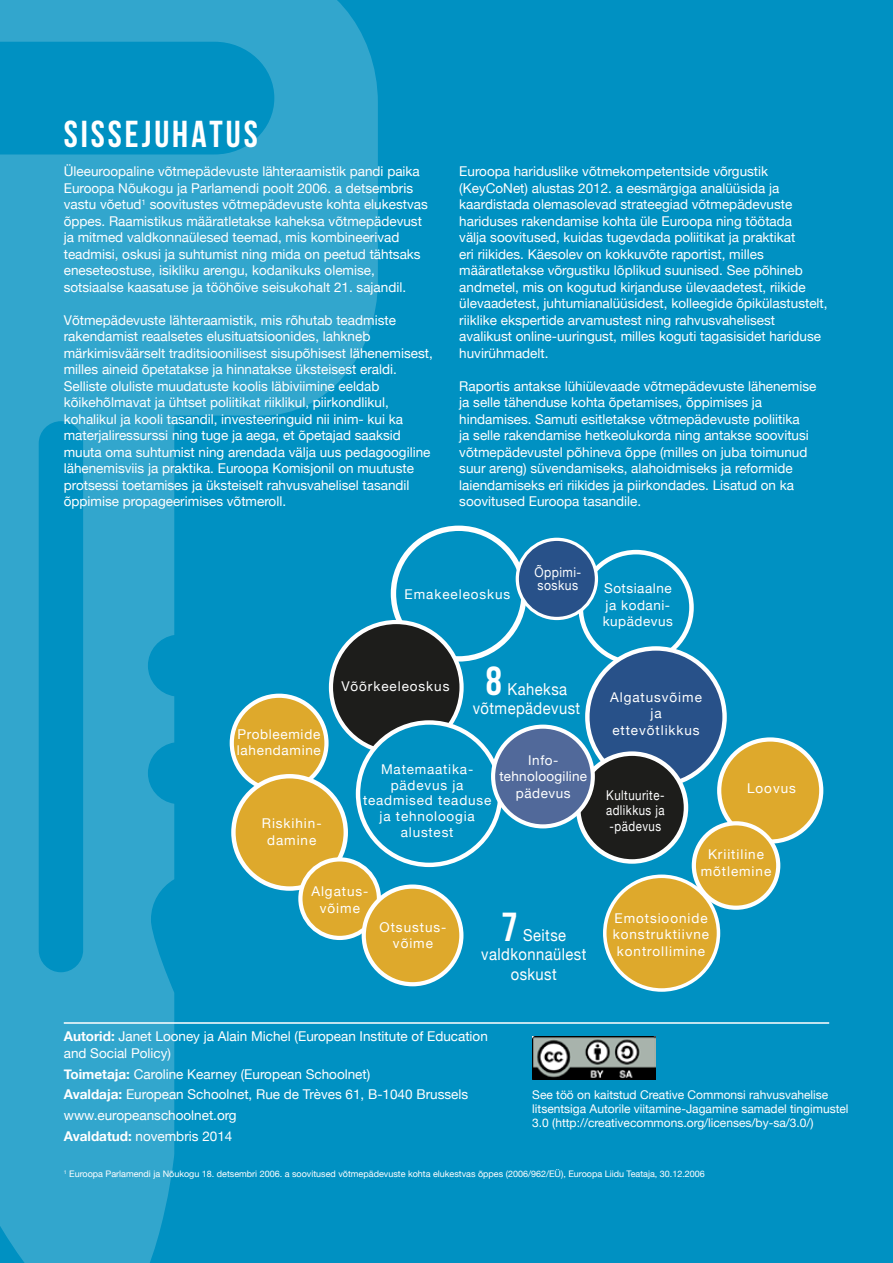
<style>
.page{position:relative;width:893px;height:1263px;background:#0091c2}
.page>*{position:absolute;margin:0;border:0;box-sizing:border-box;transform-origin:0 0}
.t1{font:40.5px "Bebas Neue";color:#fff}
.t2{font:700 37.5px "Bebas Neue";letter-spacing:.08em;color:#fff}
.t3{font:16.35px/19.5px "Helvetica Neue";letter-spacing:.03em;color:#fff;scale:.9 1}
.t4{font:13.5px/16.5px "Helvetica Neue";color:#fff}
.t5{font:13.5px/16.5px "Helvetica Neue";letter-spacing:.07em;color:#fff;text-align:center}
.t6{font:13.5px/15.8px "Helvetica Neue";letter-spacing:.06em;color:#fff;text-align:center}
.t7{font:13.5px/15.8px "Helvetica Neue";color:#fff;text-align:justify;scale:.85 1}
.t8{font:13.5px/16.5px "Helvetica Neue";letter-spacing:.04em;color:#fff}
.t9{font:13.5px/16.5px "Helvetica Neue";letter-spacing:.02em;color:#fff;text-align:center}
.t10{font:13.5px/16.5px "Helvetica Neue";letter-spacing:.05em;color:#fff}
.t11{font:13.5px/13.5px "Helvetica Neue";letter-spacing:.04em;color:#fff;scale:.9 1}
.t12{font:12px/14.4px "Helvetica Neue";color:#fff}
.t13{font:9px "Helvetica Neue";color:#fff}
.s1{font-weight:700}
</style>
<div class="page">
<svg style="left:0;top:0;width:378px;height:1263px;fill:#32a6cd"></svg>
<img style="left:532px;top:1036px;width:123px;height:43px">
<hr style="left:64px;top:1022px;width:765px;height:2px;background:#fff">
<div style="left:391px;top:526px;width:136px;height:136px;border:5px solid #fff;border-radius:50%"></div>
<div style="left:578px;top:550px;width:116px;height:115px;border:5px solid #fff;border-radius:50%"></div>
<div style="left:587px;top:648px;width:138px;height:138px;background:#285189;border-radius:50%"></div>
<div style="left:585px;top:646px;width:142px;height:142px;border:4px solid #fff;border-radius:50%"></div>
<div style="left:578px;top:754px;width:108px;height:107px;background:#1d1d1b;border-radius:50%"></div>
<div style="left:576px;top:751px;width:112px;height:113px;border:4px solid #fff;border-radius:50%"></div>
<div style="left:517px;top:539px;width:79px;height:79px;background:#285189;border-radius:50%"></div>
<div style="left:516px;top:538px;width:82px;height:82px;border:3px solid #fff;border-radius:50%"></div>
<div style="left:331px;top:622px;width:131px;height:131px;background:#1d1d1b;border-radius:50%"></div>
<div style="left:329px;top:620px;width:135px;height:135px;border:4px solid #fff;border-radius:50%"></div>
<div style="left:358px;top:722px;width:142px;height:143px;background:#0091c2;border-radius:50%"></div>
<div style="left:356px;top:720px;width:147px;height:147px;border:4px solid #fff;border-radius:50%"></div>
<div style="left:719px;top:739px;width:102px;height:102px;background:#dea92c;border-radius:50%"></div>
<div style="left:717px;top:737px;width:106px;height:107px;border:4px solid #fff;border-radius:50%"></div>
<div style="left:232px;top:696px;width:94px;height:94px;background:#dea92c;border-radius:50%"></div>
<div style="left:230px;top:694px;width:99px;height:98px;border:4px solid #fff;border-radius:50%"></div>
<div style="left:493px;top:727px;width:100px;height:99px;background:#51699a;border-radius:50%"></div>
<div style="left:491px;top:725px;width:104px;height:103px;border:4px solid #fff;border-radius:50%"></div>
<div style="left:233px;top:776px;width:113px;height:112px;background:#dea92c;border-radius:50%"></div>
<div style="left:231px;top:774px;width:117px;height:117px;border:4px solid #fff;border-radius:50%"></div>
<div style="left:300px;top:859px;width:79px;height:79px;background:#dea92c;border-radius:50%"></div>
<div style="left:298px;top:857px;width:83px;height:83px;border:4px solid #fff;border-radius:50%"></div>
<div style="left:694px;top:823px;width:84px;height:85px;background:#dea92c;border-radius:50%"></div>
<div style="left:692px;top:821px;width:88px;height:89px;border:4px solid #fff;border-radius:50%"></div>
<div style="left:605px;top:876px;width:113px;height:114px;background:#dea92c;border-radius:50%"></div>
<div style="left:603px;top:874px;width:117px;height:118px;border:4px solid #fff;border-radius:50%"></div>
<div style="left:364px;top:886px;width:97px;height:98px;background:#dea92c;border-radius:50%"></div>
<div style="left:362px;top:884px;width:101px;height:102px;border:4px solid #fff;border-radius:50%"></div>
<h2 class="t2" style="left:64px;top:114px;width:196px">SISSEJUHATUS</h2>
<p class="t4" style="left:64px;top:162px;width:365px">Üleeuroopaline võtmepädevuste lähteraamistik pandi paika Euroopa Nõukogu ja Parlamendi poolt 2006. a detsembris vastu võetud<sup>1</sup> soovitustes võtmepädevuste kohta elukestvas õppes. Raamistikus määratletakse kaheksa võtmepädevust ja mitmed valdkonnaülesed teemad, mis kombineerivad teadmisi, oskusi ja suhtumist ning mida on peetud tähtsaks eneseteostuse, isikliku arengu, kodanikuks olemise, sotsiaalse kaasatuse ja tööhõive seisukohalt 21. sajandil.</p>
<p class="t4" style="left:64px;top:311px;width:371px">Võtmepädevuste lähteraamistik, mis rõhutab teadmiste rakendamist reaalsetes elusituatsioonides, lahkneb märkimisväärselt traditsioonilisest sisupõhisest lähenemisest, milles aineid õpetatakse ja hinnatakse üksteisest eraldi.<br>Selliste oluliste muudatuste koolis läbiviimine eeldab kõikehõlmavat ja ühtset poliitikat riiklikul, piirkondlikul, kohalikul ja kooli tasandil, investeeringuid nii inim- kui ka materjaliressurssi ning tuge ja aega, et õpetajad saaksid muuta oma suhtumist ning arendada välja uus pedagoogiline lähenemisviis ja praktika. Euroopa Komisjonil on muutuste protsessi toetamises ja üksteiselt rahvusvahelisel tasandil õppimise propageerimises võtmeroll.</p>
<p class="t4" style="left:459px;top:162px;width:370px">Euroopa hariduslike võtmekompetentside võrgustik (KeyCoNet) alustas 2012. a eesmärgiga analüüsida ja kaardistada olemasolevad strateegiad võtmepädevuste hariduses rakendamise kohta üle Euroopa ning töötada<br>välja soovitused, kuidas tugevdada poliitikat ja praktikat<br>eri riikides. Käesolev on kokkuvõte raportist, milles määratletakse võrgustiku lõplikud suunised. See põhineb andmetel, mis on kogutud kirjanduse ülevaadetest, riikide ülevaadetest, juhtumianalüüsidest, kolleegide õpikülastustelt, riiklike ekspertide arvamustest ning rahvusvahelisest avalikust online-uuringust, milles koguti tagasisidet hariduse huvirühmadelt.</p>
<p class="t4" style="left:459px;top:377px;width:359px">Raportis antakse lühiülevaade võtmepädevuste lähenemise ja selle tähenduse kohta õpetamises, õppimises ja hindamises. Samuti esitletakse võtmepädevuste poliitika<br>ja selle rakendamise hetkeolukorda ning antakse soovitusi võtmepädevustel põhineva õppe (milles on juba toimunud suur areng) süvendamiseks, alahoidmiseks ja reformide laiendamiseks eri riikides ja piirkondades. Lisatud on ka soovitused Euroopa tasandile.</p>
<p class="t5" style="left:405px;top:585px;width:107px">Emakeeleoskus</p>
<p class="t11" style="left:534px;top:564px;width:54px">Õppimi&shy;soskus</p>
<p class="t10" style="left:237px;top:724px;width:85px">Probleemide lahendamine</p>
<p class="t5" style="left:262px;top:814px;width:61px">Riskihin&shy;damine</p>
<p class="t5" style="left:341px;top:677px;width:110px">Võõrkeeleoskus</p>
<h1 class="t1" style="left:486px;top:658px;width:18px">8</h1>
<p class="t3" style="left:473px;top:678px;width:121px;text-indent:35px">Kaheksa võtmepädevust</p>
<p class="t6" style="left:363px;top:760px;width:130px">Matemaatika&shy;pädevus ja teadmised teaduse ja tehnoloogia alustest</p>
<p class="t9" style="left:499px;top:750px;width:89px">Info&shy;tehnoloogiline pädevus</p>
<p class="t5" style="left:311px;top:882px;width:59px">Algatus&shy;võime</p>
<p class="t5" style="left:380px;top:917px;width:68px">Otsustus&shy;võime</p>
<h1 class="t1" style="left:501px;top:905px;width:18px">7</h1>
<p class="t3" style="left:523px;top:924px;width:49px">Seitse</p>
<p class="t3" style="left:481px;top:944px;width:118px">valdkonnaülest</p>
<p class="t3" style="left:511px;top:963px;width:53px">oskust</p>
<p class="t8" style="left:603px;top:579px;width:72px">Sotsiaalne ja kodani&shy;kupädevus</p>
<p class="t5" style="left:610px;top:688px;width:93px">Algatusvõime ja ettevõtlikkus</p>
<p class="t7" style="left:606px;top:786px;width:70px">Kultuurite&shy;adlikkus ja -pädevus</p>
<p class="t4" style="left:747px;top:779px;width:50px">Loovus</p>
<p class="t5" style="left:701px;top:845px;width:72px">Kriitiline mõtlemine</p>
<p class="t5" style="left:613px;top:908px;width:98px">Emotsioonide konstruktiivne kontrollimine</p>
<p class="t4" style="left:64px;top:1027px;width:426px"><span class="s1">Autorid:</span> Janet Looney ja Alain Michel (European Institute of Education and Social Policy)</p>
<p class="t4" style="left:64px;top:1062px;width:406px;line-height:20.7px"><span class="s1">Toimetaja:</span> Caroline Kearney (European Schoolnet)<br><span class="s1">Avaldaja:</span> European Schoolnet, Rue de Trèves 61, B-1040 Brussels www.europeanschoolnet.org<br><span class="s1">Avaldatud:</span> novembris 2014</p>
<p class="t12" style="left:532px;top:1086px;width:318px">See töö on kaitstud Creative Commonsi rahvusvahelise litsentsiga Autorile viitamine-Jagamine samadel tingimustel<br>3.0 (http://creativecommons.org/licenses/by-sa/3.0/)</p>
<p class="t13" style="left:64px;top:1166px;width:643px"><sup>1</sup> Euroopa Parlamendi ja Nõukogu 18. detsembri 2006. a soovitused võtmepädevuste kohta elukestvas õppes (2006/962/EÜ), Euroopa Liidu Teataja, 30.12.2006</p>
</div>
